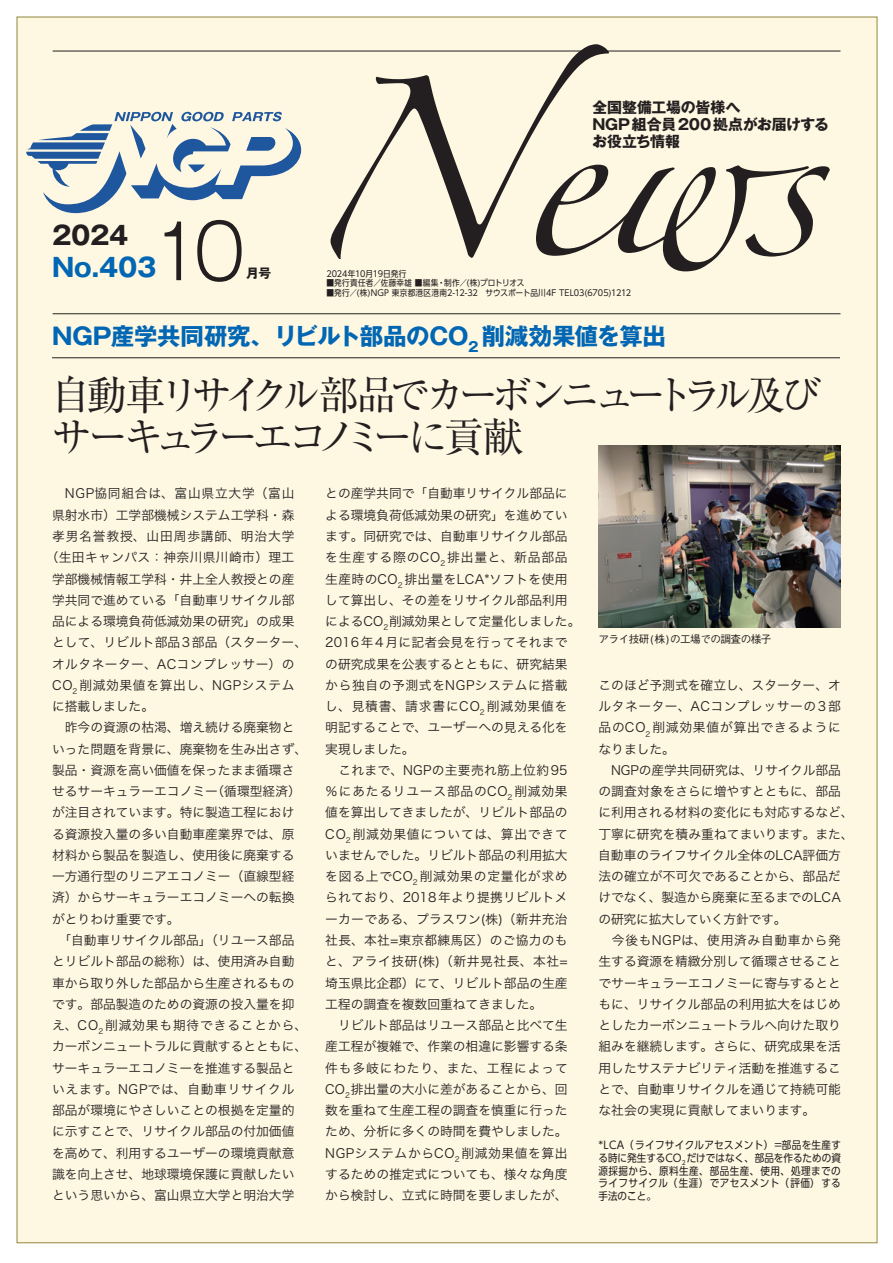
<style>
.page{position:relative;width:893px;height:1263px;background:#fff}
.page>*{position:absolute;margin:0;border:0;box-sizing:border-box;transform-origin:0 0}
.t1{font:160.5px "Zapfino";color:#231f20}
.t2{font:300 74.4px "Gothic MB101 Pro";color:#231f20}
.t3{font:40.35px/42.6px "Ryumin Pro";letter-spacing:-.175em;color:#231f20}
.t4{font:700 25.5px "Gothic MB101 Pro";color:#0166b3}
.t5{font:700 25.5px "Gothic MB101 Pro";color:#231f20}
.t6{font:700 23.4px "Gothic MB101 Pro";letter-spacing:-.015em;color:#0166b3}
.t7{font:700 14.85px/17px "Gothic MB101 Pro";letter-spacing:-.01em;color:#231f20}
.t8{font:12.75px/21.3px "Hira Kaku Pro W3";color:#231f20}
.t9{font:12.75px "Hira Kaku Pro W3";letter-spacing:.055em;color:#231f20}
.t10{font:12.75px "Hira Kaku Pro W3";letter-spacing:.065em;color:#231f20}
.t11{font:12.75px "Hira Kaku Pro W3";letter-spacing:.05em;color:#231f20}
.t12{font:12.75px "Hira Kaku Pro W3";letter-spacing:.03em;color:#231f20}
.t13{font:12.75px "Hira Kaku Pro W3";letter-spacing:.035em;color:#231f20}
.t14{font:700 12.75px "Gothic MB101 Pro";color:#231f20}
.t15{font:10.65px/12.8px "UD Shin Go C Oniz Pr 6";letter-spacing:.04em;color:#231f20;text-align:justify}
.t16{font:500 10.65px "Gothic BBB Pro";letter-spacing:-.05em;color:#231f20}
.t17{font:8.55px "UD Shin Go C Oniz Pr 6 N";letter-spacing:.01em;color:#231f20}
.t18{font:8.55px "UD Shin Go C Oniz Pr 6 N";letter-spacing:.03em;color:#231f20}
</style>
<div class="page">
<div style="left:17px;top:17px;width:860px;height:1226px;background:#fef8e2"></div>
<hr style="left:53px;top:51px;width:787px;height:1px;background:#231f20">
<svg style="left:26px;top:112px;width:275px;height:102px"></svg>
<hr style="left:52px;top:357px;width:788px;height:1px;background:#231f20">
<hr style="left:53px;top:313px;width:787px;height:1px;background:#231f20">
<img style="left:598px;top:445px;width:243px;height:182px">
<h3 class="t5" style="left:52px;top:214px;width:78px">2024</h3>
<h3 class="t4" style="left:52px;top:246px;width:106px">No.403</h3>
<h2 class="t2" style="left:151px;top:190px;width:95px">10</h2>
<p class="t14" style="left:246px;top:262px;width:26px">月号</p>
<h1 class="t1" style="left:298px;top:104px;width:523px">News</h1>
<p class="t7" style="left:592px;top:97px;width:238px">全国整備工場の皆様へ<br>NGP組合員200拠点がお届けするお役立ち情報</p>
<p class="t17" style="left:326px;top:266px;width:81px">2024年10月19日発行</p>
<p class="t18" style="left:326px;top:276px;width:200px">■発行責任者／佐藤幸雄 ■編集・制作／(株)プロトリオス</p>
<p class="t17" style="left:326px;top:286px;width:306px">■発行／(株)NGP 東京都港区港南2-12-32　サウスポート品川4F TEL03(6705)1212</p>
<h3 class="t6" style="left:52px;top:316px;width:615px">NGP産学共同研究、リビルト部品のCO<sub>2</sub> 削減効果値を算出</h3>
<h3 class="t3" style="left:50px;top:371px;width:772px">自動車リサイクル部品でカーボンニュートラル及びサーキュラーエコノミーに貢献</h3>
<p class="t9" style="left:52px;top:482px;width:244px">　NGP協同組合は、富山県立大学（富山</p>
<p class="t8" style="left:52px;top:503px;width:244px">県射水市）工学部機械システム工学科・森</p>
<p class="t10" style="left:52px;top:525px;width:244px">孝男名誉教授、山田周歩講師、明治大学</p>
<p class="t12" style="left:46px;top:546px;width:250px">（生田キャンパス：神奈川県川崎市）理工</p>
<p class="t8" style="left:52px;top:567px;width:244px">学部機械情報工学科・井上全人教授との産</p>
<p class="t8" style="left:52px;top:588px;width:244px">学共同で進めている「自動車リサイクル部</p>
<p class="t8" style="left:52px;top:610px;width:244px">品による環境負荷低減効果の研究」の成果</p>
<p class="t8" style="left:52px;top:631px;width:257px">として、リビルト部品3部品（スターター、</p>
<p class="t13" style="left:52px;top:652px;width:244px">オルタネーター、ACコンプレッサー）の</p>
<p class="t11" style="left:52px;top:674px;width:244px">CO<sub>2</sub> 削減効果値を算出し、NGPシステム</p>
<p class="t8" style="left:52px;top:695px;width:104px">に搭載しました。</p>
<p class="t8" style="left:52px;top:716px;width:244px">　昨今の資源の枯渇、増え続ける廃棄物と</p>
<p class="t8" style="left:52px;top:737px;width:257px">いった問題を背景に、廃棄物を生み出さず、</p>
<p class="t8" style="left:52px;top:758px;width:244px">製品・資源を高い価値を保ったまま循環さ</p>
<p class="t8" style="left:52px;top:780px;width:250px">せるサーキュラーエコノミー（循環型経済）</p>
<p class="t8" style="left:52px;top:801px;width:244px">が注目されています。特に製造工程におけ</p>
<p class="t8" style="left:52px;top:822px;width:244px">る資源投入量の多い自動車産業界では、原</p>
<p class="t8" style="left:52px;top:844px;width:244px">材料から製品を製造し、使用後に廃棄する</p>
<p class="t8" style="left:52px;top:865px;width:244px">一方通行型のリニアエコノミー（直線型経</p>
<p class="t8" style="left:52px;top:886px;width:244px">済）からサーキュラーエコノミーへの転換</p>
<p class="t8" style="left:52px;top:907px;width:129px">がとりわけ重要です。</p>
<p class="t8" style="left:52px;top:929px;width:244px">　「自動車リサイクル部品」（リユース部品</p>
<p class="t8" style="left:52px;top:950px;width:244px">とリビルト部品の総称）は、使用済み自動</p>
<p class="t8" style="left:52px;top:971px;width:244px">車から取り外した部品から生産されるもの</p>
<p class="t8" style="left:52px;top:992px;width:244px">です。部品製造のための資源の投入量を抑</p>
<p class="t10" style="left:52px;top:1014px;width:257px">え、CO<sub>2</sub> 削減効果も期待できることから、</p>
<p class="t8" style="left:52px;top:1035px;width:257px">カーボンニュートラルに貢献するとともに、</p>
<p class="t8" style="left:52px;top:1056px;width:244px">サーキュラーエコノミーを推進する製品と</p>
<p class="t9" style="left:52px;top:1078px;width:244px">いえます。NGPでは、自動車リサイクル</p>
<p class="t8" style="left:52px;top:1099px;width:244px">部品が環境にやさしいことの根拠を定量的</p>
<p class="t8" style="left:52px;top:1120px;width:244px">に示すことで、リサイクル部品の付加価値</p>
<p class="t8" style="left:52px;top:1141px;width:244px">を高めて、利用するユーザーの環境貢献意</p>
<p class="t8" style="left:52px;top:1162px;width:244px">識を向上させ、地球環境保護に貢献したい</p>
<p class="t8" style="left:52px;top:1184px;width:244px">という思いから、富山県立大学と明治大学</p>
<p class="t8" style="left:325px;top:482px;width:257px">との産学共同で「自動車リサイクル部品による環境負荷低減効果の研究」を進めています。同研究では、自動車リサイクル部品を生産する際のCO<sub>2</sub> 排出量と、新品部品生産時のCO<sub>2</sub> 排出量をLCA*ソフトを使用して算出し、その差をリサイクル部品利用によるCO<sub>2</sub>削減効果として定量化しました。<br>2016年4月に記者会見を行ってそれまでの研究成果を公表するとともに、研究結果から独自の予測式をNGPシステムに搭載し、見積書、請求書にCO<sub>2</sub> 削減効果値を明記することで、ユーザーへの見える化を実現しました。<br>　これまで、NGPの主要売れ筋上位約95％にあたるリユース部品のCO<sub>2</sub> 削減効果値を算出してきましたが、リビルト部品の<br>CO<sub>2</sub> 削減効果値については、算出できていませんでした。リビルト部品の利用拡大を図る上でCO<sub>2</sub> 削減効果の定量化が求められており、2018年より提携リビルトメーカーである、プラスワン(株)（新井充治社長、本社=東京都練馬区）のご協力のもと、アライ技研(株)（新井晃社長、本社=埼玉県比企郡）にて、リビルト部品の生産工程の調査を複数回重ねてきました。<br>　リビルト部品はリユース部品と比べて生産工程が複雑で、作業の相違に影響する条件も多岐にわたり、また、工程によって<br>CO<sub>2</sub>排出量の大小に差があることから、回数を重ねて生産工程の調査を慎重に行ったため、分析に多くの時間を費やしました。<br>NGPシステムからCO<sub>2</sub> 削減効果値を算出するための推定式についても、様々な角度から検討し、立式に時間を要しましたが、</p>
<p class="t16" style="left:598px;top:630px;width:175px">アライ技研(株)の工場での調査の様子</p>
<p class="t8" style="left:598px;top:673px;width:257px">このほど予測式を確立し、スターター、オルタネーター、ACコンプレッサーの3部品のCO<sub>2</sub> 削減効果値が算出できるようになりました。<br>　NGPの産学共同研究は、リサイクル部品の調査対象をさらに増やすとともに、部品に利用される材料の変化にも対応するなど、丁寧に研究を積み重ねてまいります。また、自動車のライフサイクル全体のLCA評価方法の確立が不可欠であることから、部品だけでなく、製造から廃棄に至るまでのLCAの研究に拡大していく方針です。<br>　今後もNGPは、使用済み自動車から発生する資源を精緻分別して循環させることでサーキュラーエコノミーに寄与するとともに、リサイクル部品の利用拡大をはじめとしたカーボンニュートラルへ向けた取り組みを継続します。さらに、研究成果を活用したサステナビリティ活動を推進することで、自動車リサイクルを通じて持続可能な社会の実現に貢献してまいります。</p>
<p class="t15" style="left:598px;top:1138px;width:244px">*LCA（ライフサイクルアセスメント）=部品を生産する時に発生するCO<sub>2</sub> だけではなく、部品を作るための資源採掘から、原料生産、部品生産、使用、処理までのライフサイクル（生涯）でアセスメント（評価）する手法のこと。</p>
</div>
